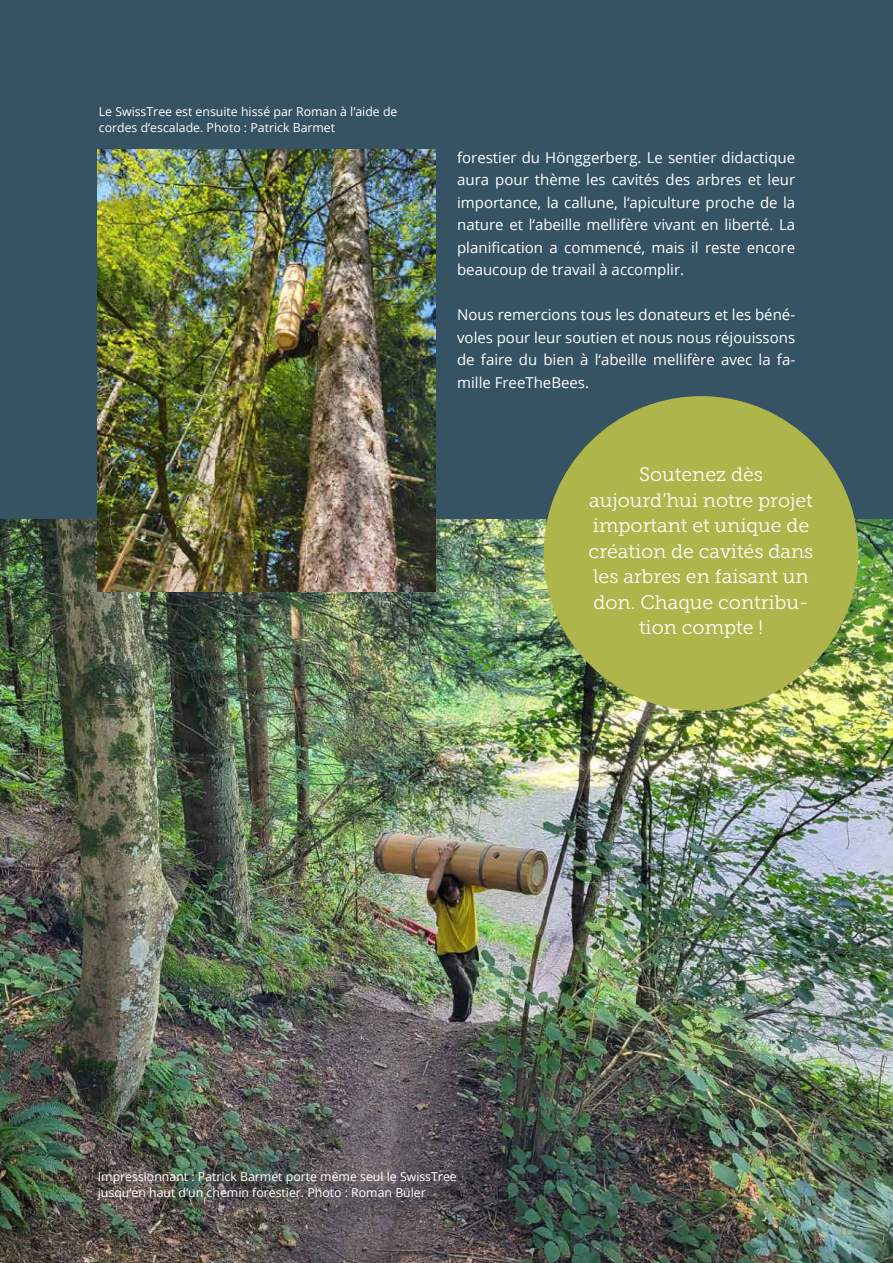
<style>
.page{position:relative;width:893px;height:1263px;background:#365363}
.page>*{position:absolute;margin:0;border:0;box-sizing:border-box;transform-origin:0 0}
.t1{font:19.5px/25.5px "Museo Slab 300";color:#fff;text-align:center}
.t2{font:16.5px "Museo Slab 100";color:#8d9730}
.t3{font:15px/22.5px "Open Sans";color:#fff;text-align:justify}
.t4{font:12.3px/15.8px "Open Sans";color:#fff}
</style>
<div class="page">
<img style="left:0;top:520px;width:893px;height:743px">
<img style="left:98px;top:150px;width:338px;height:441px">
<div style="left:544px;top:396px;width:314px;height:315px;background:#aeb64b;border-radius:50%"></div>
<p class="t4" style="left:99px;top:104px;width:300px">Le SwissTree est ensuite hissé par Roman à l‘aide de cordes d‘escalade. Photo : Patrick Barmet</p>
<p class="t3" style="left:457px;top:146px;width:340px">forestier du Hönggerberg. Le sentier didactique aura pour thème les cavités des arbres et leur importance, la callune, l‘apiculture proche de la nature et l‘abeille mellifère vivant en liberté. La planification a commencé, mais il reste encore beaucoup de travail à accomplir.</p>
<p class="t3" style="left:457px;top:303px;width:340px">Nous remercions tous les donateurs et les béné&shy;voles pour leur soutien et nous nous réjouissons de faire du bien à l‘abeille mellifère avec la fa&shy;mille FreeTheBees.</p>
<h1 class="t1" style="left:589px;top:462px;width:226px">Soutenez dès aujourd’hui notre projet important et unique de création de cavités dans les arbres en faisant un don. Chaque contribu&shy;tion compte !</h1>
<p class="t4" style="left:98px;top:1168px;width:360px">Impressionnant : Patrick Barmet porte même seul le SwissTree jusqu‘en haut d‘un chemin forestier. Photo : Roman Büler</p>
<p class="t2" style="left:838px;top:1221px;width:18px">16</p>
</div>
